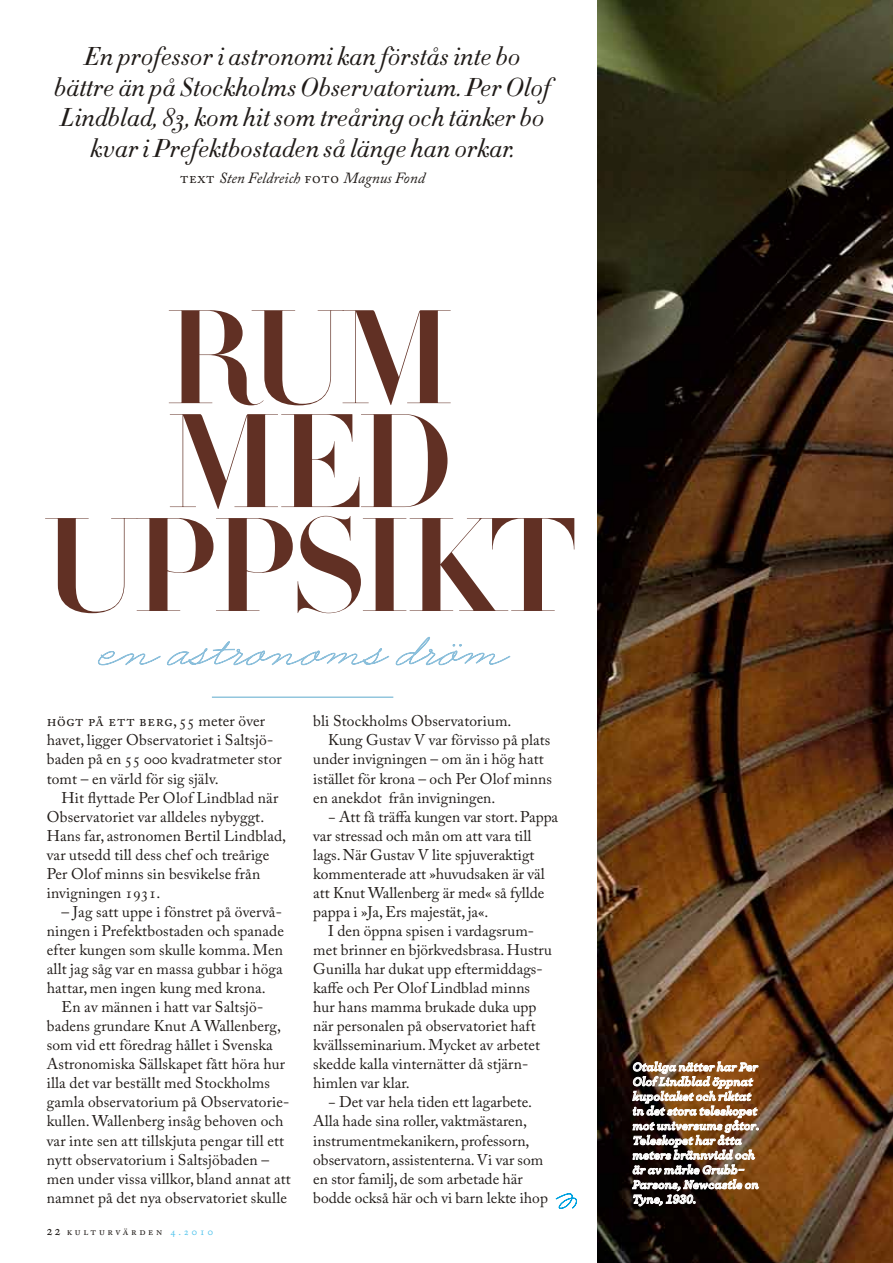
<style>
.page{position:relative;width:893px;height:1263px;background:#fff}
.page>*{position:absolute;margin:0;border:0;box-sizing:border-box;transform-origin:0 0}
.t1{font:130.95px/103.9px "Didot HTF B96 Bold";letter-spacing:-.05em;color:#613024;text-align:center}
.t2{font:25.5px/30.5px "Didot HTF L06 Light Ital";color:#201b18;text-align:center}
.t3{font:15.45px/19px "Adobe Caslon Pro";letter-spacing:.01em;color:#201b18}
.t4{font:italic 15.45px "Adobe Caslon Pro";color:#201b18}
.t5{font:italic 700 12.75px/14.7px "Archer";color:#fff}
.t6{font:10.5px "Adobe Caslon Pro";letter-spacing:.255em;color:#201b18}
.s1{font-style:normal}
.s2{font-size:14.25px}
.s3{color:#50c3ec}
</style>
<div class="page">
<img style="left:598px;top:0;width:295px;height:1263px">
<img style="left:632px;top:1061px;width:127px;height:145px">
<svg style="left:556px;top:1193px;width:21px;height:15px"></svg>
<svg style="left:98px;top:636px;width:413px;height:30px"></svg>
<hr style="left:212px;top:697px;width:181px;height:1px;background:#5ca9cd">
<h2 class="t2" style="left:54px;top:42px;width:498px">En professor i astronomi kan förstås inte bo bättre än på Stockholms Observatorium. Per Olof Lindblad, 83, kom hit som treåring och tänker bo kvar i Prefektbostaden så länge han orkar.</h2>
<p class="t4" style="left:180px;top:168px;width:246px"><span class="s1">text</span> Sten Feldreich <span class="s1">foto</span> Magnus Fond</p>
<h1 class="t1" style="left:43px;top:310px;width:536px">RUM<br>MED<br>UPPSIKT</h1>
<p class="t3" style="left:47px;top:711px;width:237px">högt på ett berg, 55 meter över havet, ligger Observatoriet i Saltsjö&shy;baden på en 55 000 kvadratmeter stor tomt – en värld för sig själv.</p>
<p class="t3" style="left:47px;top:788px;width:241px;text-indent:15px">Hit flyttade Per Olof Lindblad när Observatoriet var alldeles nybyggt.<br>Hans far, astronomen Bertil Lindblad, var utsedd till dess chef och treårige Per Olof minns sin besvikelse från invigningen 1931.</p>
<p class="t3" style="left:47px;top:902px;width:239px;text-indent:15px">– Jag satt uppe i fönstret på övervå&shy;ningen i Prefektbostaden och spanade efter kungen som skulle komma. Men allt jag såg var en massa gubbar i höga hattar, men ingen kung med krona.</p>
<p class="t3" style="left:47px;top:997px;width:246px;text-indent:15px">En av männen i hatt var Saltsjö&shy;badens grundare Knut A Wallenberg, som vid ett föredrag hållet i Svenska Astronomiska Sällskapet fått höra hur illa det var beställt med Stockholms gamla observatorium på Observatorie&shy;kullen. Wallenberg insåg behoven och var inte sen att tillskjuta pengar till ett nytt observatorium i Saltsjöbaden – men under vissa villkor, bland annat att namnet på det nya observatoriet skulle</p>
<p class="t6" style="left:47px;top:1225px;width:168px"><span class="s2">22</span> kulturvärden <span class="s3">4.2010</span></p>
<p class="t3" style="left:313px;top:711px;width:200px">bli Stockholms Observatorium.</p>
<p class="t3" style="left:328px;top:730px;width:224px">Kung Gustav v var förvisso på plats</p>
<p class="t3" style="left:313px;top:750px;width:232px">under invigningen – om än i hög hatt</p>
<p class="t3" style="left:313px;top:769px;width:240px">istället för krona – och Per Olof minns</p>
<p class="t3" style="left:313px;top:788px;width:184px">en anekdot från invigningen.</p>
<p class="t3" style="left:328px;top:807px;width:232px">− Att få träffa kungen var stort. Pappa</p>
<p class="t3" style="left:313px;top:826px;width:220px">var stressad och mån om att vara till</p>
<p class="t3" style="left:313px;top:845px;width:223px">lags. När Gustav v lite spjuveraktigt</p>
<p class="t3" style="left:313px;top:864px;width:233px">kommenterade att »huvudsaken är väl</p>
<p class="t3" style="left:313px;top:883px;width:233px">att Knut Wallenberg är med« så fyllde</p>
<p class="t3" style="left:313px;top:902px;width:177px">pappa i »Ja, Ers majestät, ja«.</p>
<p class="t3" style="left:328px;top:921px;width:207px">I den öppna spisen i vardagsrum-</p>
<p class="t3" style="left:313px;top:940px;width:240px">met brinner en björkvedsbrasa. Hustru</p>
<p class="t3" style="left:313px;top:959px;width:231px">Gunilla har dukat upp eftermiddags-</p>
<p class="t3" style="left:313px;top:978px;width:218px">kaffe och Per Olof Lindblad minns</p>
<p class="t3" style="left:313px;top:997px;width:225px">hur hans mamma brukade duka upp</p>
<p class="t3" style="left:313px;top:1016px;width:224px">när personalen på observatoriet haft</p>
<p class="t3" style="left:313px;top:1035px;width:228px">kvällsseminarium. Mycket av arbetet</p>
<p class="t3" style="left:313px;top:1054px;width:217px">skedde kalla vinternätter då stjärn-</p>
<p class="t3" style="left:313px;top:1073px;width:98px">himlen var klar.</p>
<p class="t3" style="left:328px;top:1092px;width:205px">− Det var hela tiden ett lagarbete.</p>
<p class="t3" style="left:313px;top:1111px;width:215px">Alla hade sina roller, vaktmästaren,</p>
<p class="t3" style="left:313px;top:1131px;width:218px">instrumentmekanikern, professorn,</p>
<p class="t3" style="left:313px;top:1150px;width:231px">observatorn, assistenterna. Vi var som</p>
<p class="t3" style="left:313px;top:1169px;width:211px">en stor familj, de som arbetade här</p>
<p class="t3" style="left:313px;top:1188px;width:236px">bodde också här och vi barn lekte ihop</p>
<p class="t5" style="left:632px;top:1058px;width:128px">Otaliga nätter har Per<br>Olof Lindblad öppnat kupoltaket och riktat in det stora teleskopet mot universums gåtor.<br>Teleskopet har åtta meters brännvidd och är av märke Grubb-<br>Parsons, Newcastle on<br>Tyne, 1930.</p>
</div>
